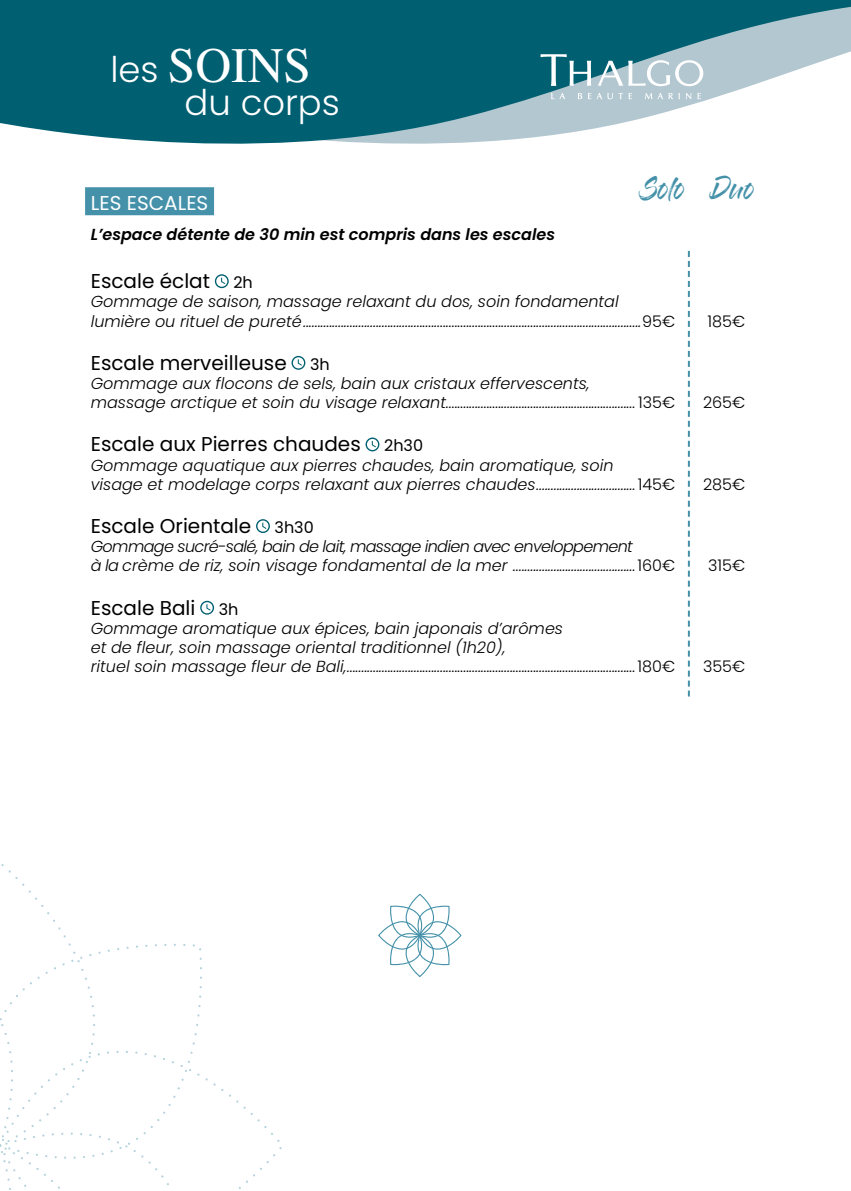
<style>
.page{position:relative;width:851px;height:1191px;background:#fff}
.page>*{position:absolute;margin:0;border:0;box-sizing:border-box;transform-origin:0 0}
.t1{font:49.6px "Times";color:#fff}
.t2{font:300 35.4px "Poppins";color:#fff}
.t3{font:22px "Gloss And Bloom";color:#4491a9}
.t4{font:20px "Poppins";color:#000}
.t5{font:20px "Poppins";color:#fff}
.t6{font:italic 300 16px/19.2px "Poppins";color:#000}
.t7{font:italic 300 16px/19.2px "Poppins";letter-spacing:-.04em;color:#000}
.t8{font:italic 600 16px "Poppins";color:#000}
.t9{font:300 16px "Poppins";color:#000}
.s1{font-family:"Poppins";font-weight:300;font-size:35.4px}
.s2{font-size:16px}
.s3{font-style:normal}
</style>
<div class="page">
<svg style="left:333px;top:0;width:517px;height:144px;fill:#005f71"></svg>
<div style="left:0;top:0;width:333px;height:144px;background:#005f71"></div>
<div style="left:85px;top:187px;width:129px;height:28px;background:#4491a9"></div>
<svg style="left:215px;top:274px;width:14px;height:14px"></svg>
<svg style="left:291px;top:356px;width:14px;height:14px"></svg>
<svg style="left:365px;top:437px;width:14px;height:14px"></svg>
<svg style="left:256px;top:519px;width:14px;height:14px"></svg>
<svg style="left:200px;top:601px;width:14px;height:13px"></svg>
<svg style="left:378px;top:893px;width:83px;height:84px"></svg>
<svg style="left:540px;top:54px;width:51px;height:32px"></svg>
<svg style="left:577px;top:93px;width:5px;height:6px"></svg>
<svg style="left:685px;top:93px;width:6px;height:6px"></svg>
<svg style="left:697px;top:93px;width:3px;height:6px"></svg>
<svg style="left:588px;top:93px;width:24px;height:6px"></svg>
<svg style="left:618px;top:93px;width:14px;height:6px"></svg>
<svg style="left:551px;top:93px;width:14px;height:6px"></svg>
<svg style="left:645px;top:93px;width:34px;height:6px"></svg>
<div style="left:495px;top:58px;width:37px;height:43px;background:#005f71"></div>
<svg style="left:597px;top:60px;width:106px;height:26px"></svg>
<svg style="left:0;top:864px;width:282px;height:326px"></svg>
<svg style="left:687px;top:251px;width:2px;height:445px"></svg>
<h1 class="t1" style="left:110px;top:37px;width:202px"><span class="s1">les</span> SOINS</h1>
<h2 class="t2" style="left:185px;top:82px;width:157px">du corps</h2>
<h3 class="t3" style="left:640px;top:179px;width:45px">Solo</h3>
<h3 class="t3" style="left:713px;top:179px;width:42px">Duo</h3>
<p class="t5" style="left:91px;top:191px;width:119px">LES ESCALES</p>
<p class="t8" style="left:91px;top:225px;width:466px">L’espace détente de 30 min est compris dans les escales</p>
<p class="t4" style="left:91px;top:269px;width:164px">Escale éclat <span class="s2">2h</span></p>
<p class="t6" style="left:91px;top:292px;width:585px">Gommage de saison, massage relaxant du dos, soin fondamental lumière ou rituel de pureté....................................................................................................................<span class="s3">95€</span></p>
<p class="t9" style="left:707px;top:312px;width:39px">185€</p>
<p class="t4" style="left:91px;top:351px;width:240px">Escale merveilleuse <span class="s2">3h</span></p>
<p class="t6" style="left:91px;top:374px;width:586px">Gommage aux flocons de sels, bain aux cristaux effervescents,<br>massage arctique et soin du visage relaxant................................................................. <span class="s3">135€</span></p>
<p class="t4" style="left:91px;top:433px;width:334px">Escale aux Pierres chaudes <span class="s2">2h30</span></p>
<p class="t6" style="left:91px;top:455px;width:585px">Gommage aquatique aux pierres chaudes, bain aromatique, soin<br>visage et modelage corps relaxant aux pierres chaudes..................................<span class="s3">145€</span></p>
<p class="t4" style="left:91px;top:514px;width:224px">Escale Orientale <span class="s2">3h30</span></p>
<p class="t7" style="left:91px;top:537px;width:585px">Gommage sucré-salé, bain de lait, massage indien avec enveloppement<br>à la crème de riz, soin visage fondamental de la mer ..........................................<span class="s3">160€</span></p>
<p class="t4" style="left:91px;top:596px;width:149px">Escale Bali <span class="s2">3h</span></p>
<p class="t6" style="left:91px;top:619px;width:586px">Gommage aromatique aux épices, bain japonais d’arômes<br>et de fleur, soin massage oriental traditionnel (1h20),<br>rituel soin massage fleur de Bali,...................................................................................................<span class="s3">180€</span></p>
<p class="t9" style="left:703px;top:393px;width:44px">265€</p>
<p class="t9" style="left:703px;top:475px;width:44px">285€</p>
<p class="t9" style="left:708px;top:556px;width:38px">315€</p>
<p class="t9" style="left:703px;top:657px;width:44px">355€</p>
</div>
